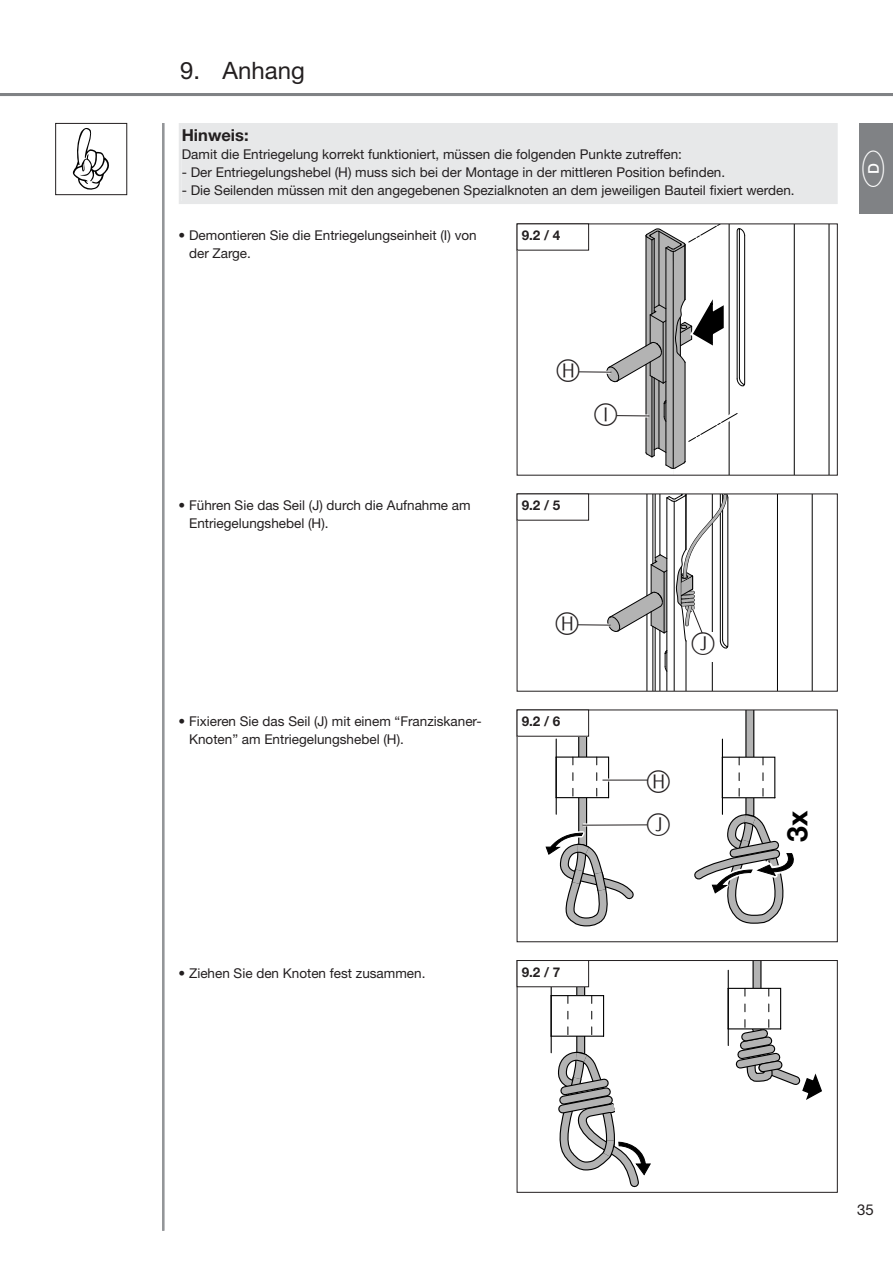
<style>
.page{position:relative;width:893px;height:1263px;background:#fff}
.page>*{position:absolute;margin:0;border:0;box-sizing:border-box;transform-origin:0 0}
.t1{font:700 28.5px "Helvetica Neue LT Pro";color:#000}
.t2{font:27px "Land Kennzeichen";color:#fff}
.t3{font:24px "Helvetica Neue LT Pro";color:#231f20}
.t4{font:21px/43px "Quay Round Numbers";color:#231f20}
.t5{font:700 16.5px "Helvetica Neue LT Pro";color:#231f20}
.t6{font:15px "Helvetica Neue LT Pro";color:#231f20}
.t7{font:13.5px/18px "Helvetica Neue LT Pro";color:#231f20}
.t8{font:700 13.5px "Helvetica Neue LT Pro";color:#231f20}
</style>
<div class="page">
<div style="left:859px;top:123px;width:34px;height:90px;background:#808285"></div>
<hr style="left:162px;top:123px;width:2px;height:1108px;background:#939598">
<hr style="left:0;top:93px;width:893px;height:3px;background:#808285">
<svg style="left:578px;top:736px;width:9px;height:93px"></svg>
<div style="left:579px;top:710px;width:7px;height:134px;background:#b3b3b3"></div>
<svg style="left:555px;top:756px;width:55px;height:43px"></svg>
<svg style="left:745px;top:711px;width:9px;height:99px"></svg>
<div style="left:746px;top:710px;width:7px;height:105px;background:#b3b3b3"></div>
<hr style="left:556px;top:739px;width:1px;height:75px;background:#000">
<svg style="left:721px;top:756px;width:55px;height:43px"></svg>
<hr style="left:722px;top:739px;width:1px;height:75px;background:#000">
<svg style="left:545px;top:829px;width:89px;height:98px"></svg>
<svg style="left:694px;top:810px;width:100px;height:114px"></svg>
<div style="left:517px;top:709px;width:321px;height:233px;border:1px solid #231f20"></div>
<div style="left:517px;top:710px;width:72px;height:26px;background:#fff"></div>
<div style="left:517px;top:709px;width:72px;height:27px;border:1px solid #231f20"></div>
<hr style="left:602px;top:778px;width:46px;height:3px;background:#fff">
<hr style="left:602px;top:780px;width:46px;height:1px;background:#231f20">
<hr style="left:583px;top:823px;width:65px;height:3px;background:#fff">
<hr style="left:582px;top:824px;width:65px;height:1px;background:#231f20">
<svg style="left:73px;top:128px;width:36px;height:62px"></svg>
<div style="left:55px;top:123px;width:72px;height:72px;border:1px solid #231f20"></div>
<div style="left:182px;top:126px;width:653px;height:75px;background:#e7e8e9"></div>
<div style="left:179px;top:123px;width:659px;height:81px;border:3px solid #e7e8e9"></div>
<hr style="left:794px;top:224px;width:1px;height:251px;background:#000">
<hr style="left:829px;top:224px;width:1px;height:251px;background:#000">
<svg style="left:606px;top:225px;width:140px;height:248px"></svg>
<div style="left:517px;top:223px;width:72px;height:27px;border:1px solid #231f20"></div>
<hr style="left:617px;top:414px;width:31px;height:3px;background:#fff">
<div style="left:592px;top:403px;width:29px;height:30px;background:#fff"></div>
<hr style="left:617px;top:415px;width:32px;height:1px;background:#231f20">
<hr style="left:777px;top:494px;width:1px;height:197px;background:#000">
<hr style="left:812px;top:494px;width:1px;height:197px;background:#000">
<div style="left:517px;top:493px;width:72px;height:27px;border:1px solid #231f20"></div>
<hr style="left:579px;top:371px;width:31px;height:3px;background:#fff">
<hr style="left:579px;top:371px;width:32px;height:2px;background:#231f20">
<svg style="left:607px;top:494px;width:122px;height:197px"></svg>
<svg style="left:583px;top:623px;width:27px;height:4px"></svg>
<hr style="left:578px;top:624px;width:32px;height:1px;background:#231f20">
<svg style="left:576px;top:987px;width:9px;height:60px"></svg>
<div style="left:577px;top:961px;width:7px;height:91px;background:#b3b3b3"></div>
<svg style="left:550px;top:994px;width:55px;height:43px"></svg>
<hr style="left:551px;top:977px;width:1px;height:76px;background:#000">
<svg style="left:727px;top:962px;width:95px;height:138px"></svg>
<hr style="left:728px;top:970px;width:1px;height:75px;background:#000">
<svg style="left:557px;top:1047px;width:94px;height:141px"></svg>
<div style="left:517px;top:960px;width:321px;height:233px;border:1px solid #231f20"></div>
<div style="left:517px;top:960px;width:72px;height:27px;background:#fff"></div>
<div style="left:517px;top:960px;width:72px;height:27px;border:1px solid #231f20"></div>
<h3 class="t3" style="left:180px;top:62px;width:126px">9. Anhang</h3>
<p class="t5" style="left:182px;top:129px;width:68px">Hinweis:</p>
<p class="t7" style="left:182px;top:147px;width:502px">Damit die Entriegelung korrekt funktioniert, müssen die folgenden Punkte zutreffen:</p>
<p class="t7" style="left:182px;top:165px;width:545px">- Der Entriegelungshebel (H) muss sich bei der Montage in der mittleren Position befinden.</p>
<p class="t7" style="left:182px;top:183px;width:614px">- Die Seilenden müssen mit den angegebenen Spezialknoten an dem jeweiligen Bauteil fixiert werden.</p>
<p class="t8" style="left:522px;top:230px;width:40px">9.2 / 4</p>
<p class="t7" style="left:189px;top:228px;width:289px;text-indent:-10px">• Demontieren Sie die Entriegelungseinheit (I) von der Zarge.</p>
<p class="t7" style="left:189px;top:498px;width:283px;text-indent:-10px">• Führen Sie das Seil (J) durch die Aufnahme am<br>Entriegelungshebel (H).</p>
<p class="t7" style="left:189px;top:714px;width:294px;text-indent:-10px">• Fixieren Sie das Seil (J) mit einem “Franziskaner-<br>Knoten” am Entriegelungshebel (H).</p>
<h3 class="t4" style="left:557px;top:350px;width:25px">H</h3>
<h3 class="t4" style="left:595px;top:393px;width:25px">I</h3>
<p class="t8" style="left:522px;top:500px;width:40px">9.2 / 5</p>
<h3 class="t4" style="left:556px;top:603px;width:25px">H</h3>
<p class="t8" style="left:522px;top:716px;width:40px">9.2 / 6</p>
<h3 class="t4" style="left:692px;top:622px;width:25px">J</h3>
<h3 class="t4" style="left:647px;top:760px;width:25px">H<br>J</h3>
<p class="t7" style="left:179px;top:966px;width:248px">• Ziehen Sie den Knoten fest zusammen.</p>
<p class="t8" style="left:522px;top:967px;width:40px">9.2 / 7</p>
<h1 class="t1" style="left:787px;top:842px;width:33px;rotate:-90deg">3x</h1>
<h2 class="t2" style="left:859px;top:187px;width:40px;rotate:-90deg">d</h2>
<p class="t6" style="left:857px;top:1205px;width:18px">35</p>
</div>
